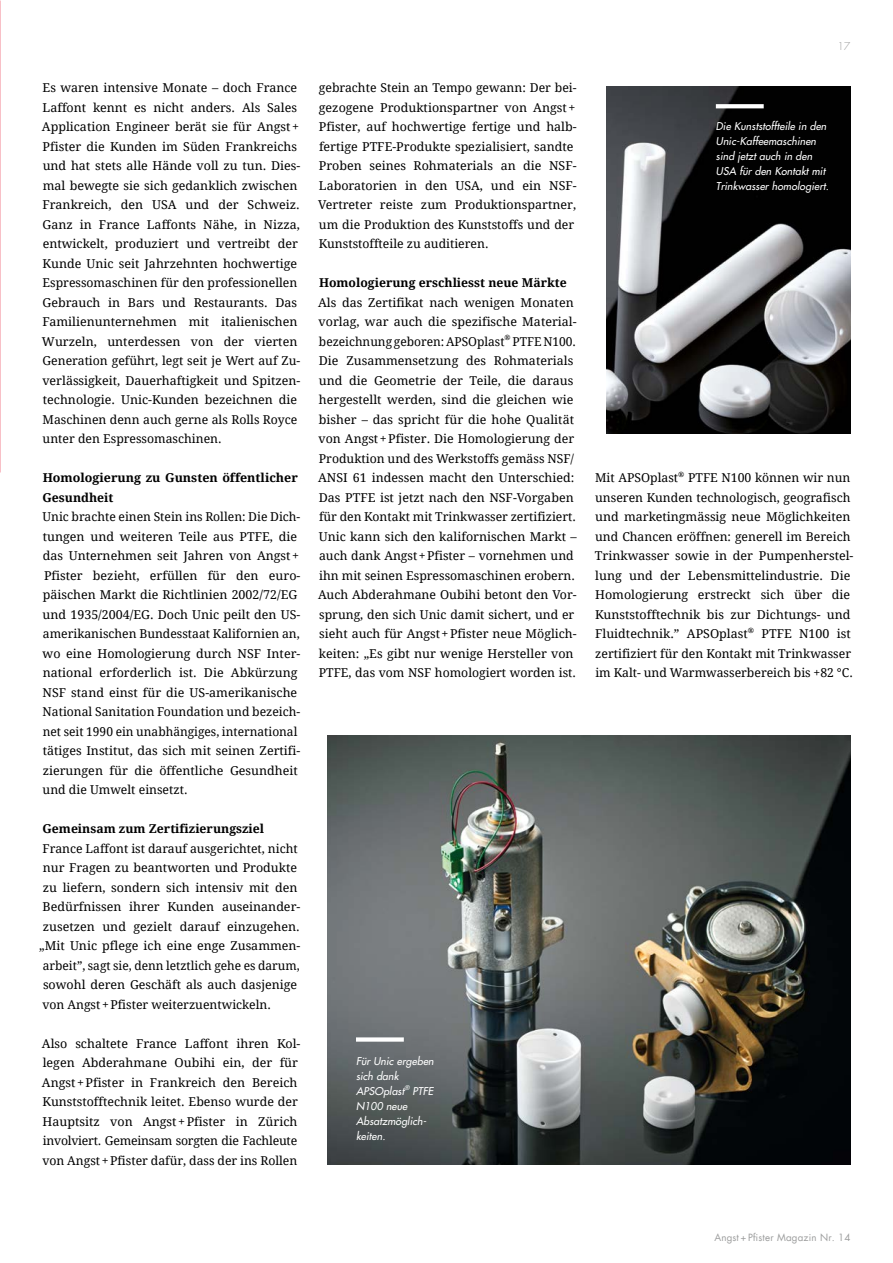
<style>
.page{position:relative;width:893px;height:1263px;background:#fff}
.page>*{position:absolute;margin:0;border:0;box-sizing:border-box;transform-origin:0 0}
.t1{font:12.15px/19.5px "Droid Serif";color:#000}
.t2{font:700 12.15px/19.5px "Droid Serif";color:#000}
.t3{font:italic 10.5px/15px "Futura";letter-spacing:.01em;color:#fff}
.t4{font:300 10.5px "Futura";color:#9c9d9d}
.t5{font:9.75px "Futura Com";letter-spacing:.02em;color:#9c9d9d}
.t6{font:italic 6.3px "Futura";color:#fff}
</style>
<div class="page">
<img style="left:607px;top:86px;width:244px;height:347px">
<svg style="left:716px;top:104px;width:48px;height:4px"></svg>
<img style="left:327px;top:736px;width:524px;height:429px">
<div style="left:356px;top:1037px;width:48px;height:5px;background:#fff"></div>
<p class="t1" style="left:42px;top:78px;width:260px">Es waren intensive Monate – doch France Laffont kennt es nicht anders. Als Sales Application Engineer berät sie für Angst+ Pfister die Kunden im Süden Frankreichs und hat stets alle Hände voll zu tun. Dies&shy;mal bewegte sie sich gedanklich zwischen Frankreich, den USA und der Schweiz.<br>Ganz in France Laffonts Nähe, in Nizza, entwickelt, produziert und vertreibt der Kunde Unic seit Jahrzehnten hochwertige Espressomaschinen für den professionellen Gebrauch in Bars und Restaurants. Das Familienunternehmen mit italienischen Wurzeln, unterdessen von der vierten Generation geführt, legt seit je Wert auf Zu&shy;verlässigkeit, Dauerhaftigkeit und Spitzen&shy;technologie. Unic-Kunden bezeichnen die Maschinen denn auch gerne als Rolls Royce unter den Espressomaschinen.</p>
<p class="t2" style="left:43px;top:468px;width:257px">Homologierung zu Gunsten öffentlicher<br>Gesundheit</p>
<p class="t1" style="left:43px;top:507px;width:259px">Unic brachte einen Stein ins Rollen: Die Dich&shy;tungen und weiteren Teile aus PTFE, die das Unternehmen seit Jahren von Angst+ Pfister bezieht, erfüllen für den euro&shy;päischen Markt die Richtlinien 2002/72/EG und 1935/2004/EG. Doch Unic peilt den US&shy;amerikanischen Bundesstaat Kalifornien an, wo eine Homologierung durch NSF Inter&shy;national erforderlich ist. Die Abkürzung NSF stand einst für die US-amerikanische National Sanitation Foundation und bezeich&shy;net seit 1990 ein unabhängiges, international tätiges Institut, das sich mit seinen Zertifi&shy;zierungen für die öffentliche Gesundheit und die Umwelt einsetzt.</p>
<p class="t2" style="left:43px;top:819px;width:223px">Gemeinsam zum Zertifizierungsziel</p>
<p class="t1" style="left:43px;top:839px;width:257px">France Laffont ist darauf ausgerichtet, nicht</p>
<p class="t1" style="left:43px;top:858px;width:256px">nur Fragen zu beantworten und Produkte</p>
<p class="t1" style="left:43px;top:878px;width:256px">zu liefern, sondern sich intensiv mit den</p>
<p class="t1" style="left:43px;top:897px;width:259px">Bedürfnissen ihrer Kunden auseinander-</p>
<p class="t1" style="left:43px;top:917px;width:259px">zusetzen und gezielt darauf einzugehen.</p>
<p class="t1" style="left:39px;top:936px;width:263px">„Mit Unic pflege ich eine enge Zusammen-</p>
<p class="t1" style="left:43px;top:956px;width:258px">arbeit”, sagt sie, denn letztlich gehe es darum,</p>
<p class="t1" style="left:43px;top:975px;width:256px">sowohl deren Geschäft als auch dasjenige</p>
<p class="t1" style="left:42px;top:995px;width:230px">von Angst+Pfister weiterzuentwickeln.</p>
<p class="t1" style="left:42px;top:1034px;width:260px">Also schaltete France Laffont ihren Kol&shy;legen Abderahmane Oubihi ein, der für Angst+Pfister in Frankreich den Bereich Kunststofftechnik leitet. Ebenso wurde der Hauptsitz von Angst+Pfister in Zürich involviert. Gemeinsam sorgten die Fachleute von Angst+Pfister dafür, dass der ins Rollen</p>
<p class="t1" style="left:318px;top:78px;width:260px">gebrachte Stein an Tempo gewann: Der bei&shy;gezogene Produktionspartner von Angst+ Pfister, auf hochwertige fertige und halb&shy;fertige PTFE-Produkte spezialisiert, sandte Proben seines Rohmaterials an die NSF-Laboratorien in den USA, und ein NSF-Vertreter reiste zum Produktionspartner, um die Produktion des Kunststoffs und der Kunststoffteile zu auditieren.</p>
<p class="t2" style="left:319px;top:273px;width:249px">Homologierung erschliesst neue Märkte</p>
<p class="t1" style="left:318px;top:293px;width:260px">Als das Zertifikat nach wenigen Monaten vorlag, war auch die spezifische Material&shy;bezeichnung geboren: APSOplast<sup>®</sup> PTFE N100.<br>Die Zusammensetzung des Rohmaterials und die Geometrie der Teile, die daraus hergestellt werden, sind die gleichen wie bisher – das spricht für die hohe Qualität von Angst+Pfister. Die Homologierung der Produktion und des Werkstoffs gemäss NSF/ ANSI 61 indessen macht den Unterschied:<br>Das PTFE ist jetzt nach den NSF-Vorgaben für den Kontakt mit Trinkwasser zertifiziert.<br>Unic kann sich den kalifornischen Markt – auch dank Angst+Pfister – vornehmen und ihn mit seinen Espressomaschinen erobern.<br>Auch Abderahmane Oubihi betont den Vor&shy;sprung, den sich Unic damit sichert, und er sieht auch für Angst+Pfister neue Möglich&shy;keiten: „Es gibt nur wenige Hersteller von PTFE, das vom NSF homologiert worden ist.</p>
<p class="t3" style="left:356px;top:1053px;width:79px">Für Unic ergeben sich dank<br>APSOplast</p>
<p class="t6" style="left:404px;top:1083px;width:7px">®</p>
<p class="t3" style="left:413px;top:1083px;width:22px">PTFE</p>
<p class="t3" style="left:356px;top:1098px;width:72px">N100 neue<br>Absatzmöglich&shy;keiten.</p>
<p class="t4" style="left:837px;top:40px;width:15px">17</p>
<p class="t3" style="left:716px;top:119px;width:114px">Die Kunststoffteile in den<br>Unic-Kaffeemaschinen sind jetzt auch in den<br>USA für den Kontakt mit<br>Trinkwasser homologiert.</p>
<p class="t1" style="left:595px;top:468px;width:260px">Mit APSOplast<sup>®</sup> PTFE N100 können wir nun unseren Kunden technologisch, geografisch und marketingmässig neue Möglichkeiten und Chancen eröffnen: generell im Bereich Trinkwasser sowie in der Pumpenherstel&shy;lung und der Lebensmittelindustrie. Die Homologierung erstreckt sich über die Kunststofftechnik bis zur Dichtungs- und Fluidtechnik.” APSOplast<sup>®</sup></p>
<p class="t1" style="left:595px;top:624px;width:259px;text-indent:166px">PTFE N100 ist zertifiziert für den Kontakt mit Trinkwasser im Kalt- und Warmwasserbereich bis +82 °C.</p>
<p class="t5" style="left:714px;top:1231px;width:138px">Angst + Pfister Magazin Nr. 14</p>
</div>
